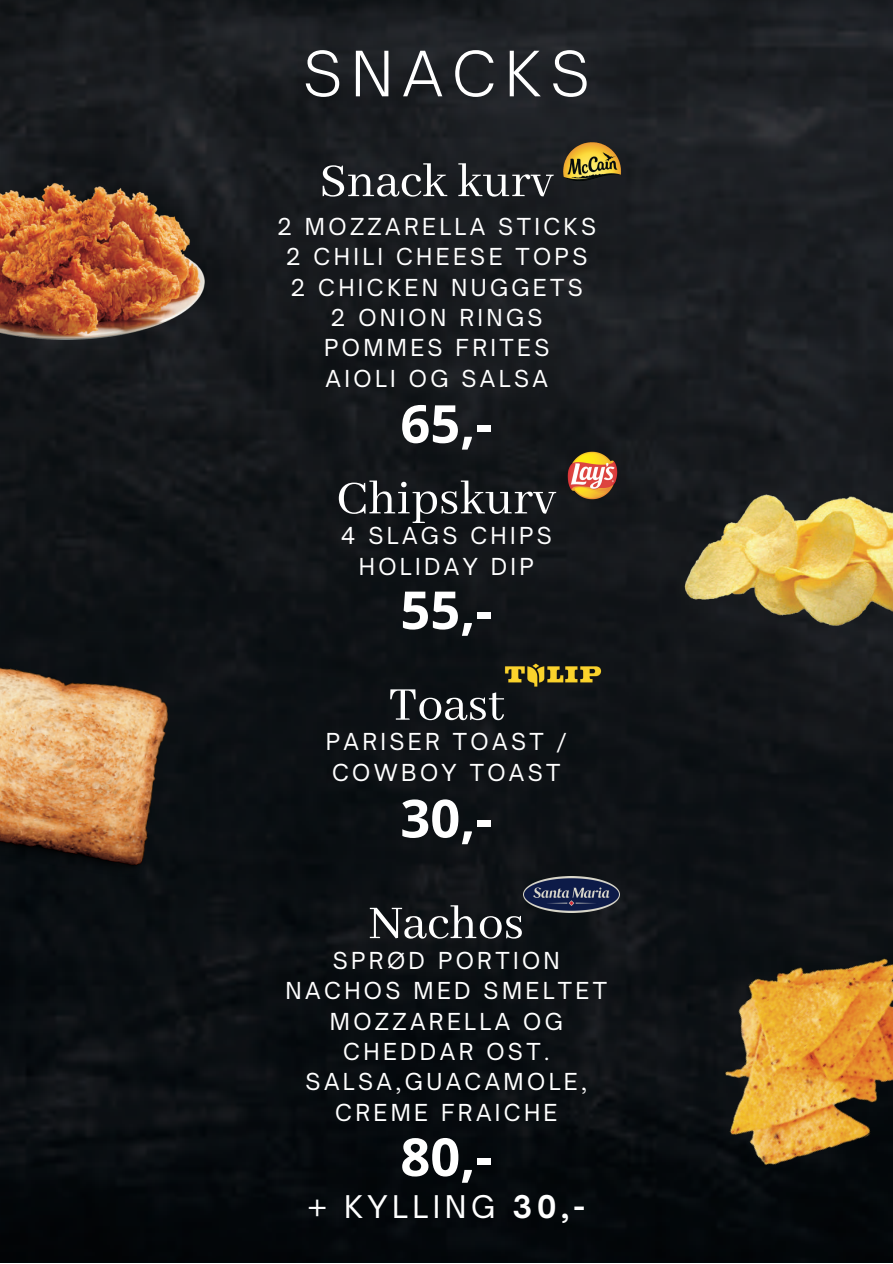
<style>
.page{position:relative;width:893px;height:1264px;background:#fff}
.page>*{position:absolute;margin:0;border:0;box-sizing:border-box;transform-origin:0 0}
.t1{font:300 59.7px "Open Sauce One";letter-spacing:.15em;color:#fff}
.t2{font:700 52.5px "Open Sans";color:#fff}
.t3{font:51.75px "Abhaya Libre";color:#fff}
.t4{font:29.85px "Open Sauce One";letter-spacing:.15em;color:#fff}
.t5{font:22.35px/30.3px "Open Sauce One";letter-spacing:.15em;color:#fff;text-align:center}
.s1{font-weight:700}
</style>
<div class="page">
<img style="left:0;top:0;width:892px;height:1262px">
<img style="left:550px;top:452px;width:84px;height:47px">
<img style="left:554px;top:140px;width:75px;height:43px">
<img style="left:504px;top:655px;width:98px;height:36px">
<img style="left:524px;top:876px;width:95px;height:36px">
<img style="left:0;top:183px;width:205px;height:156px">
<img style="left:676px;top:490px;width:216px;height:141px">
<img style="left:0;top:661px;width:174px;height:223px">
<img style="left:666px;top:894px;width:226px;height:305px">
<h1 class="t1" style="left:303px;top:37px;width:288px">SNACKS</h1>
<h3 class="t3" style="left:319px;top:153px;width:236px">Snack kurv</h3>
<p class="t5" style="left:277px;top:211px;width:320px">2 MOZZARELLA STICKS<br>2 CHILI CHEESE TOPS<br>2 CHICKEN NUGGETS<br>2 ONION RINGS<br>POMMES FRITES<br>AIOLI OG SALSA</p>
<h2 class="t2" style="left:400px;top:387px;width:93px">65,-</h2>
<h3 class="t3" style="left:336px;top:470px;width:222px">Chipskurv</h3>
<p class="t5" style="left:341px;top:520px;width:213px">4 SLAGS CHIPS<br>HOLIDAY DIP</p>
<h2 class="t2" style="left:400px;top:573px;width:93px">55,-</h2>
<h3 class="t3" style="left:388px;top:676px;width:117px">Toast</h3>
<p class="t5" style="left:326px;top:726px;width:242px;text-align:left">PARISER TOAST /<br>COWBOY TOAST</p>
<h2 class="t2" style="left:400px;top:781px;width:93px">30,-</h2>
<h3 class="t3" style="left:369px;top:894px;width:156px">Nachos</h3>
<p class="t5" style="left:285px;top:945px;width:323px">SPRØD PORTION<br>NACHOS MED SMELTET<br>MOZZARELLA OG<br>CHEDDAR OST.<br>SALSA,GUACAMOLE,<br>CREME FRAICHE</p>
<h2 class="t2" style="left:400px;top:1119px;width:93px">80,-</h2>
<h3 class="t4" style="left:308px;top:1188px;width:278px">+ KYLLING <span class="s1">30,-</span></h3>
</div>
